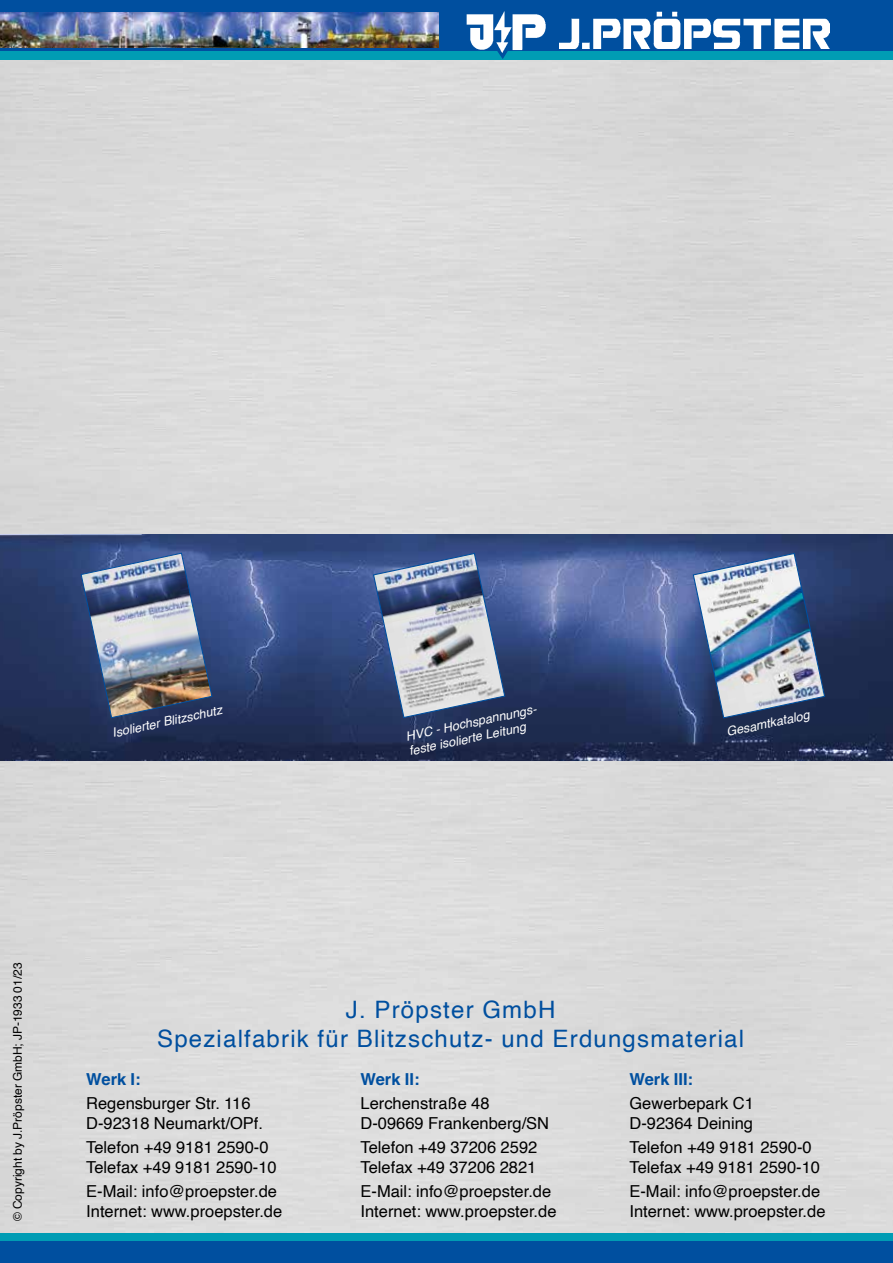
<style>
.page{position:relative;width:893px;height:1263px;background:#fff}
.page>*{position:absolute;margin:0;border:0;box-sizing:border-box;transform-origin:0 0}
.t1{font:24px/28.5px "Helvetica";letter-spacing:.05em;color:#004f9f;text-align:center}
.t2{font:16.5px/19.8px "Helvetica";color:#000}
.t3{font:700 16.5px "Helvetica";color:#004f9f}
.t4{font:italic 12.6px "Helvetica";color:#fff}
.t5{font:12px "Helvetica";color:#000}
</style>
<div class="page">
<div style="left:0;top:60px;width:893px;height:1173px;background:#dadada"></div>
<div style="left:0;top:51px;width:893px;height:9px;background:#009cb4"></div>
<div style="left:0;top:1233px;width:893px;height:9px;background:#009cb4"></div>
<div style="left:0;top:0;width:893px;height:51px;background:#004f9f"></div>
<img style="left:559px;top:11px;width:271px;height:37px">
<img style="left:0;top:12px;width:439px;height:36px">
<svg style="left:498px;top:52px;width:9px;height:7px"></svg>
<img style="left:466px;top:11px;width:80px;height:41px">
<div style="left:0;top:1242px;width:893px;height:21px;background:#004f9f"></div>
<img style="left:0;top:534px;width:893px;height:226px">
<img style="left:80px;top:552px;width:133px;height:166px">
<img style="left:372px;top:552px;width:134px;height:167px">
<img style="left:692px;top:552px;width:134px;height:167px">
<p class="t4" style="left:110px;top:723px;width:114px;rotate:-12deg">Isolierter Blitzschutz</p>
<p class="t4" style="left:404px;top:727px;width:137px;rotate:-12deg">HVC - Hochspannungs-</p>
<p class="t4" style="left:724px;top:722px;width:86px;rotate:-12deg">Gesamtkatalog</p>
<p class="t4" style="left:407px;top:741px;width:121px;rotate:-12deg">feste isolierte Leitung</p>
<p class="t5" style="left:9px;top:1221px;width:260px;rotate:-90deg">© Copyright by J.Pröpster GmbH; JP-1933 01/23</p>
<h1 class="t1" style="left:157px;top:996px;width:588px">J. Pröpster GmbH<br>Spezialfabrik für Blitzschutz- und Erdungsmaterial</h1>
<p class="t3" style="left:86px;top:1069px;width:56px">Werk I:</p>
<p class="t2" style="left:86px;top:1094px;width:178px">Regensburger Str. 116<br>D-92318 Neumarkt/OPf.</p>
<p class="t2" style="left:86px;top:1138px;width:192px">Telefon +49 9181 2590-0<br>Telefax +49 9181 2590-10</p>
<p class="t2" style="left:86px;top:1182px;width:198px">E-Mail: info@proepster.de<br>Internet: www.proepster.de</p>
<p class="t3" style="left:360px;top:1069px;width:61px">Werk II:</p>
<p class="t2" style="left:360px;top:1094px;width:190px">Lerchenstraße 48<br>D-09669 Frankenberg/SN</p>
<p class="t2" style="left:360px;top:1138px;width:178px">Telefon +49 37206 2592<br>Telefax +49 37206 2821</p>
<p class="t2" style="left:360px;top:1182px;width:198px">E-Mail: info@proepster.de<br>Internet: www.proepster.de</p>
<p class="t3" style="left:629px;top:1069px;width:65px">Werk III:</p>
<p class="t2" style="left:629px;top:1094px;width:126px">Gewerbepark C1<br>D-92364 Deining</p>
<p class="t2" style="left:629px;top:1138px;width:192px">Telefon +49 9181 2590-0<br>Telefax +49 9181 2590-10</p>
<p class="t2" style="left:629px;top:1182px;width:198px">E-Mail: info@proepster.de<br>Internet: www.proepster.de</p>
</div>
